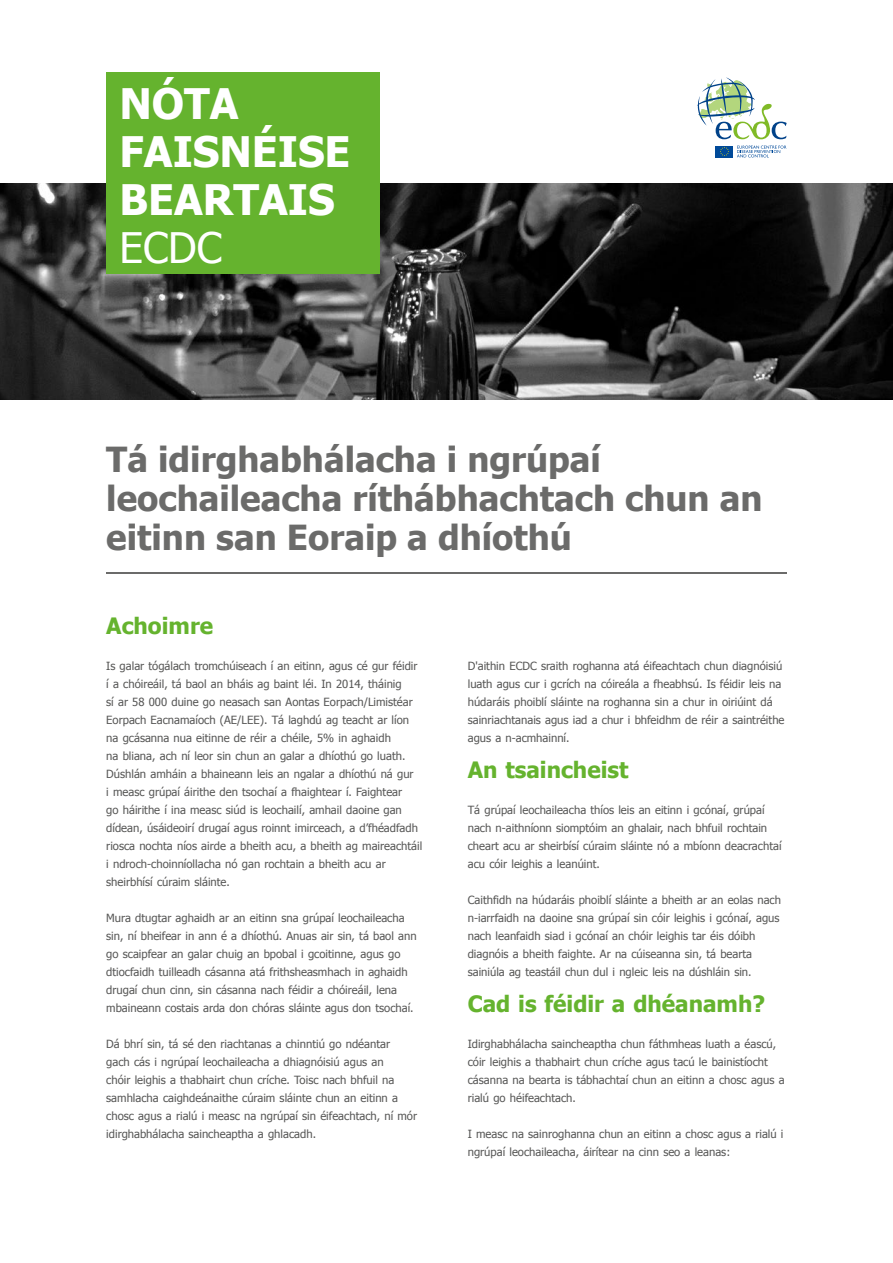
<style>
.page{position:relative;width:893px;height:1263px;background:#fff}
.page>*{position:absolute;margin:0;border:0;box-sizing:border-box;transform-origin:0 0}
.Paragraph_Style_2{font:700 42px/48px "Tahoma";color:#fff}
.Headline_1{font:700 34.5px/39px "Tahoma";color:#6b6b6a}
.Title_1{font:700 22.5px "Tahoma";color:#65b32e}
.Text{font:11.25px/18px "Tahoma";color:#575756}
.s1{font-weight:400}
</style>
<div class="page">
<svg style="left:697px;top:78px;width:90px;height:61px"></svg>
<svg style="left:715px;top:146px;width:18px;height:12px"></svg>
<div style="left:716px;top:146px;width:17px;height:11px;background:#004a99"></div>
<svg style="left:720px;top:147px;width:9px;height:9px"></svg>
<svg style="left:737px;top:146px;width:49px;height:11px"></svg>
<img style="left:0;top:184px;width:893px;height:216px">
<div style="left:106px;top:72px;width:274px;height:202px;background:#65b32e"></div>
<hr style="left:106px;top:572px;width:681px;height:2px;background:#6b6b6a">
<p class="Paragraph_Style_2" style="left:119px;top:77px;width:232px">NÓTA<br>FAISNÉISE<br>BEARTAIS<br><span class="s1">ECDC</span></p>
<p class="Headline_1" style="left:106px;top:438px;width:658px">Tá idirghabhálacha i ngrúpaí leochaileacha ríthábhachtach chun an eitinn san Eoraip a dhíothú</p>
<p class="Title_1" style="left:106px;top:610px;width:108px">Achoimre</p>
<p class="Text" style="left:106px;top:656px;width:317px">Is galar tógálach tromchúiseach í an eitinn, agus cé gur féidir í a chóireáil, tá baol an bháis ag baint léi. In 2014, tháinig<br>sí ar 58 000 duine go neasach san Aontas Eorpach/Limistéar Eorpach Eacnamaíoch (AE/LEE). Tá laghdú ag teacht ar líon na gcásanna nua eitinne de réir a chéile, 5% in aghaidh<br>na bliana, ach ní leor sin chun an galar a dhíothú go luath.<br>Dúshlán amháin a bhaineann leis an ngalar a dhíothú ná gur<br>i measc grúpaí áirithe den tsochaí a fhaightear í. Faightear<br>go háirithe í ina measc siúd is leochailí, amhail daoine gan dídean, úsáideoirí drugaí agus roinnt imirceach, a d’fhéadfadh riosca nochta níos airde a bheith acu, a bheith ag maireachtáil i ndroch-choinníollacha nó gan rochtain a bheith acu ar sheirbhísí cúraim sláinte.</p>
<p class="Text" style="left:106px;top:908px;width:312px">Mura dtugtar aghaidh ar an eitinn sna grúpaí leochaileacha sin, ní bheifear in ann é a dhíothú. Anuas air sin, tá baol ann go scaipfear an galar chuig an bpobal i gcoitinne, agus go dtiocfaidh tuilleadh cásanna atá frithsheasmhach in aghaidh drugaí chun cinn, sin cásanna nach féidir a chóireáil, lena mbaineann costais arda don chóras sláinte agus don tsochaí.</p>
<p class="Text" style="left:106px;top:1034px;width:312px">Dá bhrí sin, tá sé den riachtanas a chinntiú go ndéantar<br>gach cás i ngrúpaí leochaileacha a dhiagnóisiú agus an<br>chóir leighis a thabhairt chun críche. Toisc nach bhfuil na samhlacha caighdeánaithe cúraim sláinte chun an eitinn a chosc agus a rialú i measc na ngrúpaí sin éifeachtach, ní mór idirghabhálacha saincheaptha a ghlacadh.</p>
<p class="Text" style="left:468px;top:656px;width:318px">D'aithin ECDC sraith roghanna atá éifeachtach chun diagnóisiú luath agus cur i gcrích na cóireála a fheabhsú. Is féidir leis na húdaráis phoiblí sláinte na roghanna sin a chur in oiriúint dá sainriachtanais agus iad a chur i bhfeidhm de réir a saintréithe agus a n-acmhainní.</p>
<p class="Title_1" style="left:468px;top:754px;width:162px">An tsaincheist</p>
<p class="Text" style="left:468px;top:800px;width:315px">Tá grúpaí leochaileacha thíos leis an eitinn i gcónaí, grúpaí nach n-aithníonn siomptóim an ghalair, nach bhfuil rochtain cheart acu ar sheirbísí cúraim sláinte nó a mbíonn deacrachtaí acu cóir leighis a leanúint.</p>
<p class="Text" style="left:468px;top:890px;width:315px">Caithfidh na húdaráis phoiblí sláinte a bheith ar an eolas nach n-iarrfaidh na daoine sna grúpaí sin cóir leighis i gcónaí, agus nach leanfaidh siad i gcónaí an chóir leighis tar éis dóibh diagnóis a bheith faighte. Ar na cúiseanna sin, tá bearta sainiúla ag teastáil chun dul i ngleic leis na dúshláin sin.</p>
<p class="Title_1" style="left:468px;top:988px;width:299px">Cad is féidir a dhéanamh?</p>
<p class="Text" style="left:468px;top:1034px;width:318px">Idirghabhálacha saincheaptha chun fáthmheas luath a éascú, cóir leighis a thabhairt chun críche agus tacú le bainistíocht cásanna na bearta is tábhachtaí chun an eitinn a chosc agus a rialú go héifeachtach.</p>
<p class="Text" style="left:468px;top:1124px;width:317px">I measc na sainroghanna chun an eitinn a chosc agus a rialú i ngrúpaí leochaileacha, áirítear na cinn seo a leanas:</p>
</div>
